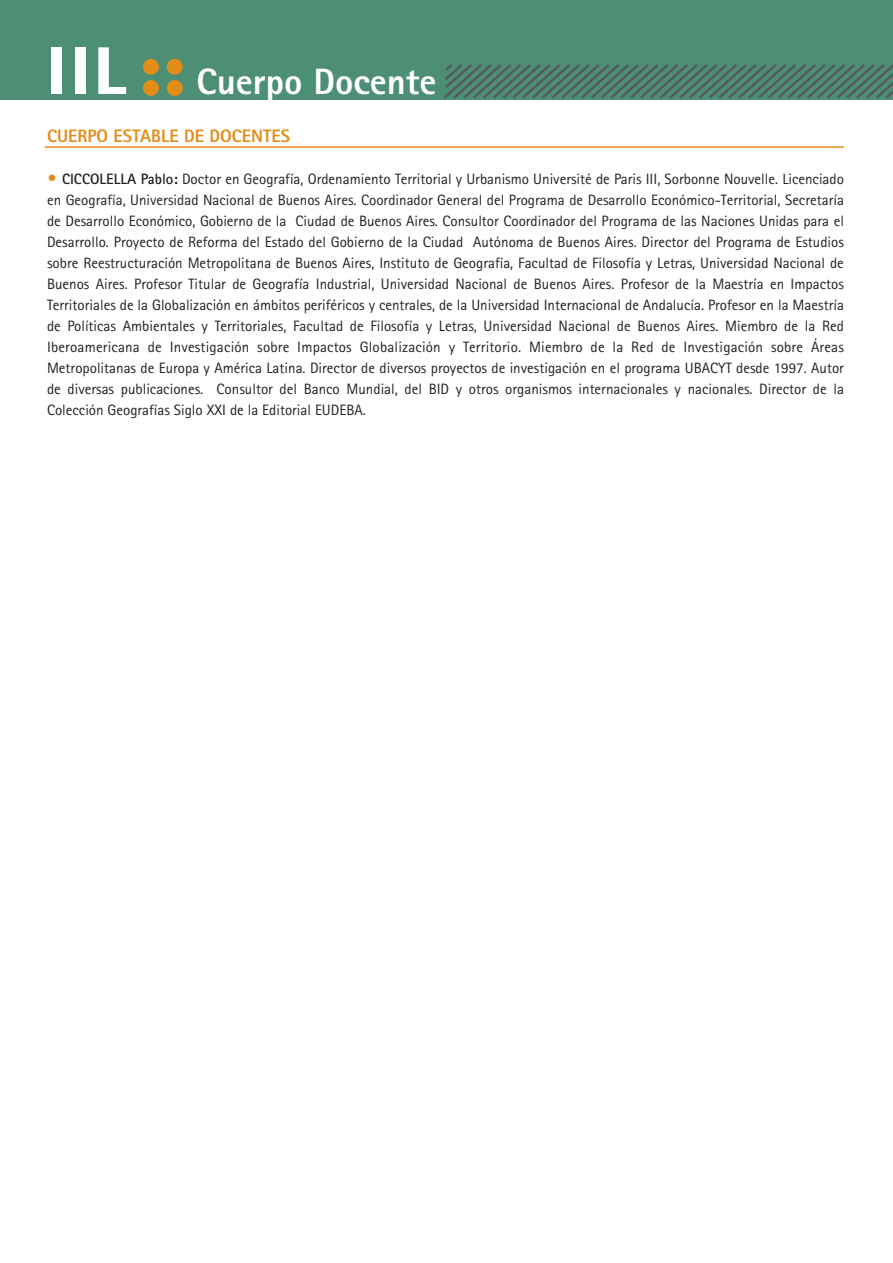
<style>
.page{position:relative;width:893px;height:1263px;background:#fff}
.page>*{position:absolute;margin:0;border:0;box-sizing:border-box;transform-origin:0 0}
.t1{font:800 36.75px "AT Rotis Sans Serif";color:#fff}
.t2{font:800 18px "AT Rotis Sans Serif";color:#e38c18}
.t3{font:15px/21px "AT Rotis Sans Serif";color:#231f20;text-align:justify}
.s1{font-weight:800;font-size:18px;color:#e38c18}
.s2{font-weight:700}
</style>
<div class="page">
<div style="left:0;top:0;width:893px;height:99px;background:#4c8f75"></div>
<div style="left:51px;top:47px;width:11px;height:47px;background:#fff"></div>
<div style="left:76px;top:47px;width:10px;height:47px;background:#fff"></div>
<svg style="left:98px;top:47px;width:28px;height:47px"></svg>
<div style="left:143px;top:59px;width:16px;height:16px;background:#e38c18;border-radius:50%"></div>
<div style="left:167px;top:59px;width:16px;height:16px;background:#e38c18;border-radius:50%"></div>
<div style="left:143px;top:80px;width:16px;height:16px;background:#e38c18;border-radius:50%"></div>
<div style="left:167px;top:80px;width:16px;height:16px;background:#e38c18;border-radius:50%"></div>
<svg style="left:444px;top:64px;width:449px;height:35px"></svg>
<hr style="left:45px;top:146px;width:799px;height:2px;background:#e38c18">
<h1 class="t1" style="left:196px;top:58px;width:241px">Cuerpo Docente</h1>
<p class="t2" style="left:47px;top:124px;width:245px">CUERPO ESTABLE DE DOCENTES</p>
<p class="t3" style="left:47px;top:168px;width:798px"><span class="s1">•</span> <span class="s2">CICCOLELLA Pablo:</span> Doctor en Geografía, Ordenamiento Territorial y Urbanismo Université de Paris III, Sorbonne Nouvelle. Licenciado en Geografía, Universidad Nacional de Buenos Aires. Coordinador General del Programa de Desarrollo Económico-Territorial, Secretaría de Desarrollo Económico, Gobierno de la Ciudad de Buenos Aires. Consultor Coordinador del Programa de las Naciones Unidas para el Desarrollo. Proyecto de Reforma del Estado del Gobierno de la Ciudad Autónoma de Buenos Aires. Director del Programa de Estudios sobre Reestructuración Metropolitana de Buenos Aires, Instituto de Geografía, Facultad de Filosofía y Letras, Universidad Nacional de Buenos Aires. Profesor Titular de Geografía Industrial, Universidad Nacional de Buenos Aires. Profesor de la Maestría en Impactos Territoriales de la Globalización en ámbitos periféricos y centrales, de la Universidad Internacional de Andalucía. Profesor en la Maestría de Políticas Ambientales y Territoriales, Facultad de Filosofía y Letras, Universidad Nacional de Buenos Aires. Miembro de la Red Iberoamericana de Investigación sobre Impactos Globalización y Territorio. Miembro de la Red de Investigación sobre Áreas Metropolitanas de Europa y América Latina. Director de diversos proyectos de investigación en el programa UBACYT desde 1997. Autor de diversas publicaciones. Consultor del Banco Mundial, del BID y otros organismos internacionales y nacionales. Director de la Colección Geografías Siglo XXI de la Editorial EUDEBA.</p>
</div>
